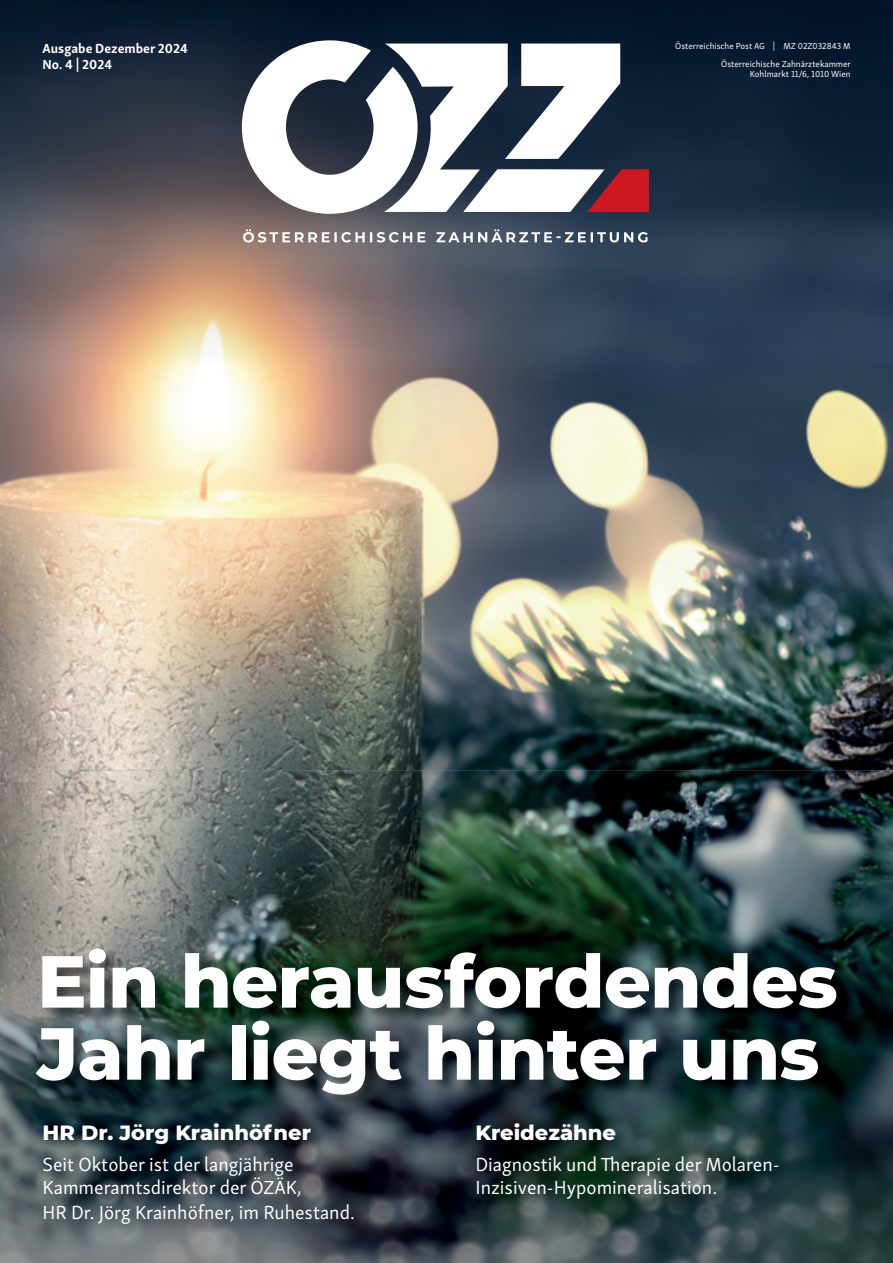
<style>
.page{position:relative;width:893px;height:1263px;background:#fff}
.page>*{position:absolute;margin:0;border:0;box-sizing:border-box;transform-origin:0 0}
.t1{font:800 73.5px/72px "Montserrat";letter-spacing:-.01em;color:#fff}
.t2{font:800 21px "Montserrat";color:#fff}
.t3{font:19.5px/23.4px "Skolar Sans Latn";color:#fff}
.t4{font:700 13.5px/16.2px "Skolar Sans Latn";color:#fff}
.t5{font:9px/17.2px "Skolar Sans Latn";color:#fff;text-align:right}
</style>
<div class="page">
<img style="left:0;top:0;width:893px;height:972px">
<img style="left:0;top:972px;width:38px;height:291px">
<img style="left:855px;top:972px;width:38px;height:291px">
<img style="left:37px;top:947px;width:818px;height:178px">
<img style="left:38px;top:1124px;width:51px;height:139px">
<img style="left:345px;top:1124px;width:152px;height:139px">
<img style="left:753px;top:1124px;width:102px;height:139px">
<img style="left:497px;top:1214px;width:256px;height:49px">
<img style="left:89px;top:1239px;width:256px;height:24px">
<svg style="left:242px;top:40px;width:407px;height:174px"></svg>
<svg style="left:243px;top:229px;width:405px;height:13px"></svg>
<img style="left:474px;top:1120px;width:319px;height:94px">
<img style="left:41px;top:1120px;width:327px;height:119px">
<p class="t4" style="left:43px;top:41px;width:147px">Ausgabe Dezember 2024<br>No. 4 | 2024</p>
<p class="t5" style="left:675px;top:38px;width:177px">Österreichische Post AG | MZ 02Z032843 M<br>Österreichische Zahnärztekammer</p>
<p class="t5" style="left:750px;top:66px;width:102px">Kohlmarkt 11/6, 1010 Wien</p>
<h1 class="t1" style="left:37px;top:945px;width:802px">Ein herausfordendes<br>Jahr liegt hinter uns</h1>
<p class="t2" style="left:475px;top:1120px;width:142px">Kreidezähne</p>
<p class="t3" style="left:475px;top:1154px;width:306px">Diagnostik und Therapie der Molaren-<br>Inzisiven-Hypomineralisation.</p>
<p class="t2" style="left:43px;top:1120px;width:270px">HR Dr. Jörg Krainhöfner</p>
<p class="t3" style="left:43px;top:1154px;width:261px">Seit Oktober ist der langjährige<br>Kammeramtsdirektor der ÖZÄK,</p>
<p class="t3" style="left:43px;top:1202px;width:314px">HR Dr. Jörg Krainhöfner, im Ruhestand.</p>
</div>
